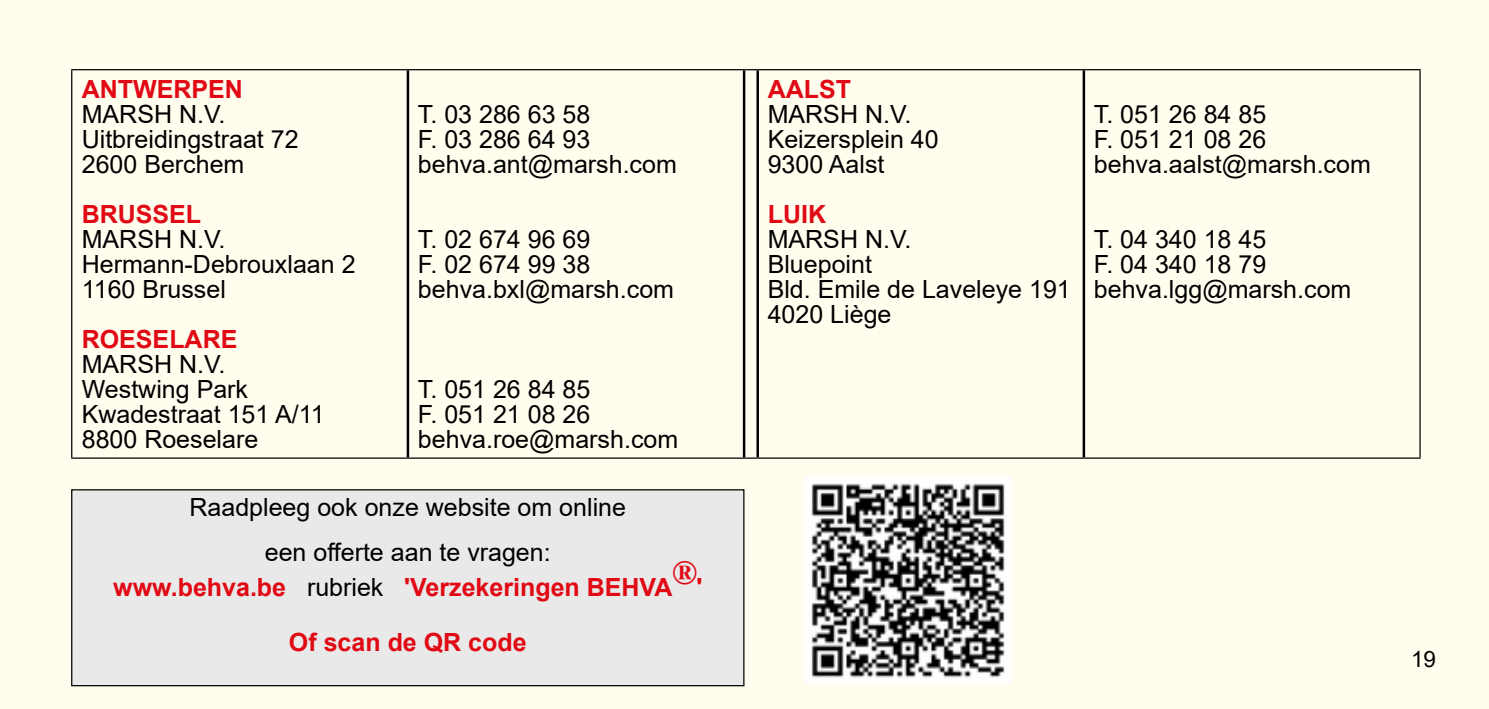
<style>
.page{position:relative;width:1489px;height:709px;background:#fff}
.page>*{position:absolute;margin:0;border:0;box-sizing:border-box;transform-origin:0 0}
.t1{font:25px/25px "Arial";color:#000}
.t2{font:700 25px "Arial";color:#e00914}
.t3{font:22.5px "Arial";color:#000}
.s1{font-weight:400;color:#000}
.s2{font-family:"Minion Pro";font-size:30px}
</style>
<div class="page">
<div style="left:0;top:0;width:1488px;height:709px;background:#fffdee"></div>
<hr style="left:406px;top:70px;width:3px;height:387px;background:#000">
<hr style="left:742px;top:70px;width:3px;height:387px;background:#000">
<hr style="left:756px;top:70px;width:3px;height:387px;background:#000">
<hr style="left:1082px;top:70px;width:3px;height:387px;background:#000">
<hr style="left:71px;top:69px;width:337px;height:1px;background:#000">
<hr style="left:71px;top:70px;width:1px;height:387px;background:#000">
<hr style="left:408px;top:69px;width:336px;height:1px;background:#000">
<svg style="left:744px;top:69px;width:13px;height:1px"></svg>
<hr style="left:757px;top:69px;width:326px;height:1px;background:#000">
<hr style="left:1083px;top:69px;width:337px;height:1px;background:#000">
<hr style="left:1419px;top:70px;width:1px;height:387px;background:#000">
<hr style="left:71px;top:457px;width:337px;height:2px;background:#000">
<hr style="left:408px;top:457px;width:336px;height:2px;background:#000">
<svg style="left:744px;top:457px;width:13px;height:2px"></svg>
<hr style="left:757px;top:457px;width:326px;height:2px;background:#000">
<hr style="left:1083px;top:457px;width:337px;height:2px;background:#000">
<div style="left:72px;top:490px;width:671px;height:195px;background:#e9e9e9"></div>
<div style="left:71px;top:489px;width:673px;height:197px;border:1px solid #000"></div>
<img style="left:806px;top:477px;width:204px;height:205px">
<p class="t2" style="left:82px;top:71px;width:163px">ANTWERPEN</p>
<p class="t1" style="left:82px;top:101px;width:218px">MARSH N.V.<br>Uitbreidingstraat 72<br>2600 Berchem</p>
<p class="t2" style="left:82px;top:196px;width:121px">BRUSSEL</p>
<p class="t1" style="left:82px;top:226px;width:275px">MARSH N.V.<br>Hermann-Debrouxlaan 2<br>1160 Brussel</p>
<p class="t2" style="left:82px;top:321px;width:157px">ROESELARE</p>
<p class="t1" style="left:82px;top:351px;width:244px">MARSH N.V.<br>Westwing Park<br>Kwadestraat 151 A/11<br>8800 Roeselare</p>
<p class="t1" style="left:418px;top:101px;width:260px">T. 03 286 63 58<br>F. 03 286 64 93 behva.ant@marsh.com</p>
<p class="t1" style="left:418px;top:226px;width:258px">T. 02 674 96 69<br>F. 02 674 99 38 behva.bxl@marsh.com</p>
<p class="t1" style="left:418px;top:376px;width:262px">T. 051 26 84 85<br>F. 051 21 08 26 behva.roe@marsh.com</p>
<p class="t1" style="left:189px;top:484px;width:438px;line-height:45px;text-align:center">Raadpleeg ook onze website om online een offerte aan te vragen:</p>
<p class="t2" style="left:113px;top:569px;width:590px">www.behva.be <span class="s1">rubriek</span> 'Verzekeringen BEHVA<sup>®</sup>'</p>
<p class="t2" style="left:289px;top:624px;width:239px">Of scan de QR code</p>
<p class="t2" style="left:767px;top:71px;width:85px">AALST</p>
<p class="t1" style="left:767px;top:101px;width:172px">MARSH N.V.<br>Keizersplein 40<br>9300 Aalst</p>
<p class="t2" style="left:767px;top:196px;width:60px">LUIK</p>
<p class="t1" style="left:767px;top:226px;width:304px">MARSH N.V.<br>Bluepoint<br>Bld. Emile de Laveleye 191<br>4020 Liège</p>
<p class="t1" style="left:1093px;top:101px;width:278px">T. 051 26 84 85<br>F. 051 21 08 26 behva.aalst@marsh.com</p>
<p class="t1" style="left:1093px;top:226px;width:259px">T. 04 340 18 45<br>F. 04 340 18 79 behva.lgg@marsh.com</p>
<p class="t3" style="left:1410px;top:644px;width:31px">1 9<span class="s2">#</span></p>
</div>
